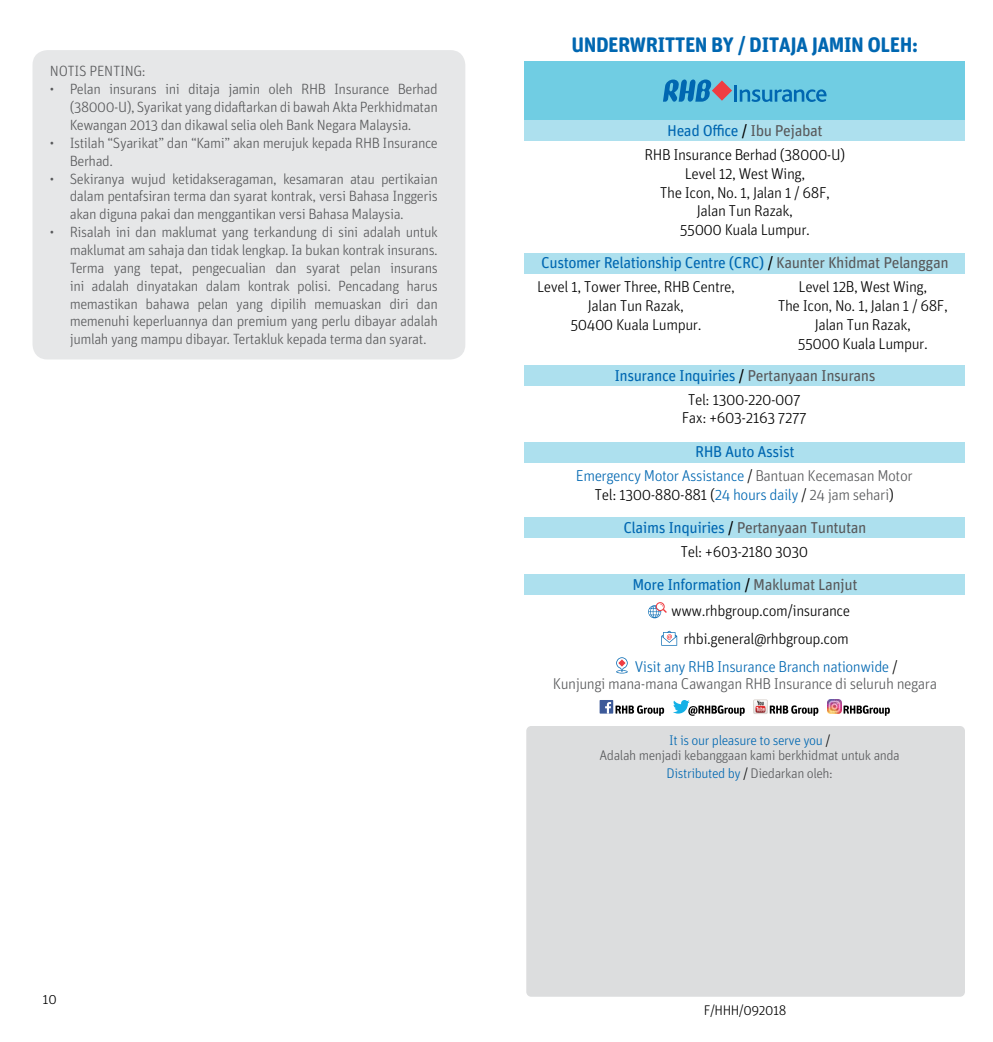
<style>
.page{position:relative;width:993px;height:1042px;background:#fff}
.page>*{position:absolute;margin:0;border:0;box-sizing:border-box;transform-origin:0 0}
.t1{font:700 21px "Unit Rounded OT";letter-spacing:-.03em;color:#0067b1}
.t2{font:300 15.75px/18.9px "Unit Rounded OT";letter-spacing:-.03em;color:#000;text-align:center}
.t3{font:300 15.75px/18.9px "Unit Rounded OT";letter-spacing:-.03em;color:#0067b1;text-align:center}
.t4{font:15.75px "Unit Rounded OT";letter-spacing:-.03em;color:#0067b1}
.t5{font:300 15.75px "Unit Rounded OT";letter-spacing:-.03em;color:#58595b}
.t6{font:15.75px "Unit Rounded OT";letter-spacing:-.03em;color:#58595b}
.t7{font:300 14.88px/17.8px "Unit Rounded OT";letter-spacing:-.03em;color:#58595b;text-align:justify}
.t8{font:300 14px/15.8px "Unit Rounded OT";letter-spacing:-.03em;color:#58595b;text-align:center}
.t9{font:300 14px "Unit Rounded OT";letter-spacing:-.03em;color:#000}
.s1{color:#000}
.s2{color:#58595b}
.s3{color:#0067b1}
.s4{font-weight:400;color:#0067b1}
.s5{font-weight:400}
.s6{font-weight:400;color:#58595b}
</style>
<div class="page">
<div style="left:32px;top:50px;width:433px;height:309px;background:#e6e7e8;border-radius:15px"></div>
<div style="left:524px;top:61px;width:440px;height:79px;background:#70cde3"></div>
<div style="left:526px;top:726px;width:438px;height:270px;background:#dcddde;border-radius:5px"></div>
<div style="left:524px;top:120px;width:440px;height:20px;background:#ade0ee"></div>
<div style="left:524px;top:366px;width:440px;height:20px;background:#ade0ee"></div>
<div style="left:524px;top:442px;width:440px;height:20px;background:#ade0ee"></div>
<div style="left:524px;top:517px;width:440px;height:21px;background:#ade0ee"></div>
<div style="left:524px;top:253px;width:440px;height:20px;background:#ade0ee"></div>
<div style="left:524px;top:575px;width:440px;height:20px;background:#ade0ee"></div>
<svg style="left:648px;top:602px;width:18px;height:16px"></svg>
<svg style="left:616px;top:657px;width:11px;height:16px"></svg>
<svg style="left:661px;top:631px;width:16px;height:14px"></svg>
<svg style="left:663px;top:79px;width:163px;height:23px"></svg>
<div style="left:599px;top:700px;width:14px;height:13px;background:#3d5a99"></div>
<svg style="left:605px;top:702px;width:59px;height:14px"></svg>
<svg style="left:753px;top:700px;width:65px;height:16px"></svg>
<svg style="left:827px;top:700px;width:62px;height:16px"></svg>
<svg style="left:673px;top:700px;width:71px;height:16px"></svg>
<p class="t7" style="left:50px;top:62px;width:97px">NOTIS PENTING:</p>
<p class="t7" style="left:70px;top:80px;width:369px;text-indent:-20px">• Pelan insurans ini ditaja jamin oleh RHB Insurance Berhad (38000-U), Syarikat yang didaftarkan di bawah Akta Perkhidmatan Kewangan 2013 dan dikawal selia oleh Bank Negara Malaysia.</p>
<p class="t7" style="left:70px;top:134px;width:369px;text-indent:-20px">• Istilah “Syarikat” dan “Kami” akan merujuk kepada RHB Insurance<br>Berhad.</p>
<p class="t7" style="left:70px;top:170px;width:369px;text-indent:-20px">• Sekiranya wujud ketidakseragaman, kesamaran atau pertikaian dalam pentafsiran terma dan syarat kontrak, versi Bahasa Inggeris akan diguna pakai dan menggantikan versi Bahasa Malaysia.</p>
<p class="t7" style="left:70px;top:223px;width:369px;text-indent:-20px">• Risalah ini dan maklumat yang terkandung di sini adalah untuk maklumat am sahaja dan tidak lengkap. Ia bukan kontrak insurans.<br>Terma yang tepat, pengecualian dan syarat pelan insurans ini adalah dinyatakan dalam kontrak polisi. Pencadang harus memastikan bahawa pelan yang dipilih memuaskan diri dan memenuhi keperluannya dan premium yang perlu dibayar adalah jumlah yang mampu dibayar. Tertakluk kepada terma dan syarat.</p>
<p class="t9" style="left:42px;top:990px;width:16px">10</p>
<h1 class="t1" style="left:571px;top:31px;width:348px">UNDERWRITTEN BY / DITAJA JAMIN OLEH:</h1>
<p class="t4" style="left:667px;top:121px;width:157px">Head Office <span class="s1">/</span> <span class="s2">Ibu Pejabat</span></p>
<p class="t2" style="left:644px;top:145px;width:202px">RHB Insurance Berhad (38000-U)<br>Level 12, West Wing,<br>The Icon, No. 1, Jalan 1 / 68F,<br>Jalan Tun Razak,<br>55000 Kuala Lumpur.</p>
<p class="t4" style="left:541px;top:254px;width:409px">Customer Relationship Centre (CRC) <span class="s1">/</span> <span class="s2">Kaunter Khidmat Pelanggan</span></p>
<p class="t2" style="left:537px;top:277px;width:199px">Level 1, Tower Three, RHB Centre,<br>Jalan Tun Razak,<br>50400 Kuala Lumpur.</p>
<p class="t2" style="left:777px;top:277px;width:171px">Level 12B, West Wing,<br>The Icon, No. 1, Jalan 1 / 68F,<br>Jalan Tun Razak,<br>55000 Kuala Lumpur.</p>
<p class="t4" style="left:614px;top:366px;width:263px">Insurance Inquiries <span class="s1">/</span> <span class="s2">Pertanyaan Insurans</span></p>
<p class="t2" style="left:681px;top:390px;width:127px">Tel: 1300-220-007<br>Fax: +603-2163 7277</p>
<p class="t4" style="left:695px;top:442px;width:101px">RHB Auto Assist</p>
<p class="t3" style="left:575px;top:467px;width:338px">Emergency Motor Assistance <span class="s1">/</span> <span class="s2">Bantuan Kecemasan Motor<br></span><span class="s1">Tel: 1300-880-881 (</span>24 hours daily <span class="s1">/</span> <span class="s2">24 jam sehari</span><span class="s1">)</span></p>
<p class="t6" style="left:623px;top:518px;width:244px"><span class="s3">Claims Inquiries</span> <span class="s1">/</span> Pertanyaan Tuntutan</p>
<p class="t2" style="left:680px;top:542px;width:129px">Tel: +603-2180 3030</p>
<p class="t2" style="left:671px;top:572px;width:188px;line-height:25.9px;text-align:left;text-indent:-39px"><span class="s4">More Information</span> <span class="s5">/</span> <span class="s6">Maklumat Lanjut </span>www.rhbgroup.com/insurance</p>
<p class="t3" style="left:634px;top:625px;width:264px;line-height:28px"><span class="s1">rhbi.general@rhbgroup.com<br></span>Visit any RHB Insurance Branch nationwide <span class="s1">/</span></p>
<p class="t5" style="left:552px;top:675px;width:386px">Kunjungi mana-mana Cawangan RHB Insurance di seluruh negara</p>
<p class="t8" style="left:599px;top:732px;width:302px"><span class="s3">It is our pleasure to serve you</span> <span class="s1">/<br></span>Adalah menjadi kebanggaan kami berkhidmat untuk anda</p>
<p class="t8" style="left:666px;top:765px;width:168px"><span class="s3">Distributed by</span> <span class="s1">/</span> Diedarkan oleh:</p>
<p class="t9" style="left:703px;top:1001px;width:84px">F/HHH/092018</p>
</div>
